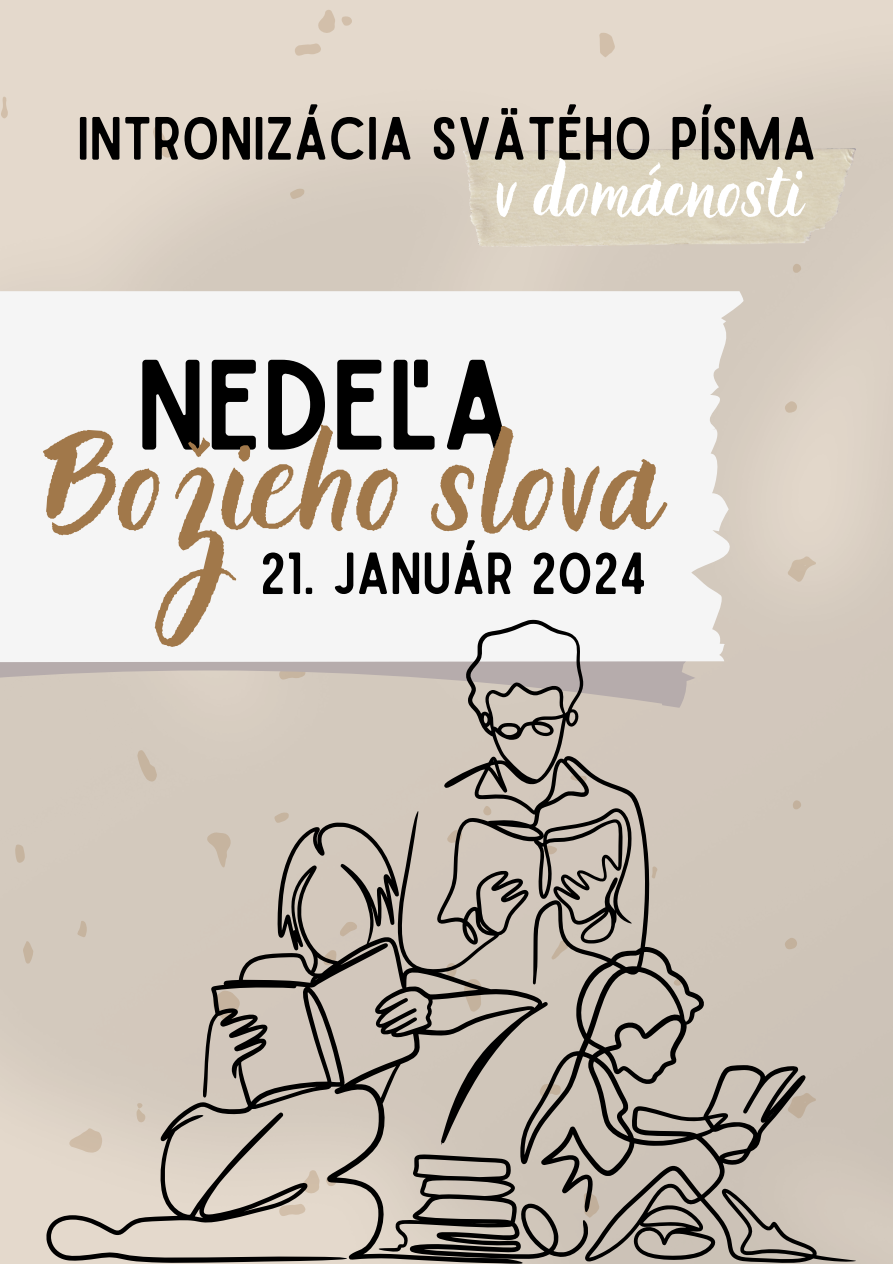
<style>
.page{position:relative;width:893px;height:1264px;background:#fff}
.page>*{position:absolute;margin:0;border:0;box-sizing:border-box;transform-origin:0 0}
.t1{font:122.55px "Sailors";color:#000}
.t2{font:108.9px "Holla";color:#a1784a}
.t3{font:58.5px "Holla";color:#fff}
.t4{font:58.2px "Sailors";color:#000}
.t5{font:56.7px "Sailors";color:#000}
</style>
<div class="page">
<svg style="left:23px;top:941px;width:10px;height:22px"></svg>
<svg style="left:15px;top:844px;width:10px;height:19px"></svg>
<svg style="left:784px;top:937px;width:13px;height:9px"></svg>
<svg style="left:792px;top:800px;width:9px;height:10px"></svg>
<svg style="left:651px;top:866px;width:7px;height:12px"></svg>
<svg style="left:787px;top:556px;width:28px;height:26px"></svg>
<svg style="left:137px;top:750px;width:20px;height:31px"></svg>
<svg style="left:784px;top:401px;width:13px;height:12px"></svg>
<svg style="left:274px;top:812px;width:15px;height:10px"></svg>
<svg style="left:792px;top:264px;width:9px;height:10px"></svg>
<svg style="left:153px;top:126px;width:19px;height:32px"></svg>
<svg style="left:599px;top:33px;width:16px;height:24px"></svg>
<svg style="left:294px;top:43px;width:27px;height:13px"></svg>
<svg style="left:290px;top:188px;width:14px;height:12px"></svg>
<svg style="left:1px;top:96px;width:7px;height:23px"></svg>
<svg style="left:317px;top:9px;width:35px;height:25px"></svg>
<svg style="left:46px;top:822px;width:474px;height:441px;background:#bfb5aa"></svg>
<svg style="left:520px;top:946px;width:335px;height:317px;background:#aea59b"></svg>
<svg style="left:378px;top:1154px;width:221px;height:104px;background:#958e85"></svg>
<svg style="left:0;top:662px;width:698px;height:45px;background:#ccc2b9"></svg>
<div style="left:0;top:291px;width:746px;height:371px;background:#f5f5f5"></div>
<svg style="left:397px;top:620px;width:252px;height:364px;background:#b5ada5"></svg>
<img style="left:464px;top:148px;width:391px;height:98px">
<p class="t4" style="left:77px;top:117px;width:741px">INTRONIZÁCIA SVÄTÉHO PÍSMA</p>
<p class="t3" style="left:495px;top:158px;width:310px">v domácnosti</p>
<p class="t1" style="left:136px;top:360px;width:379px">NEDEĽA</p>
<p class="t2" style="left:43px;top:422px;width:621px">Božieho slova</p>
<p class="t5" style="left:260px;top:552px;width:388px">21. JANUÁR 2024</p>
</div>
